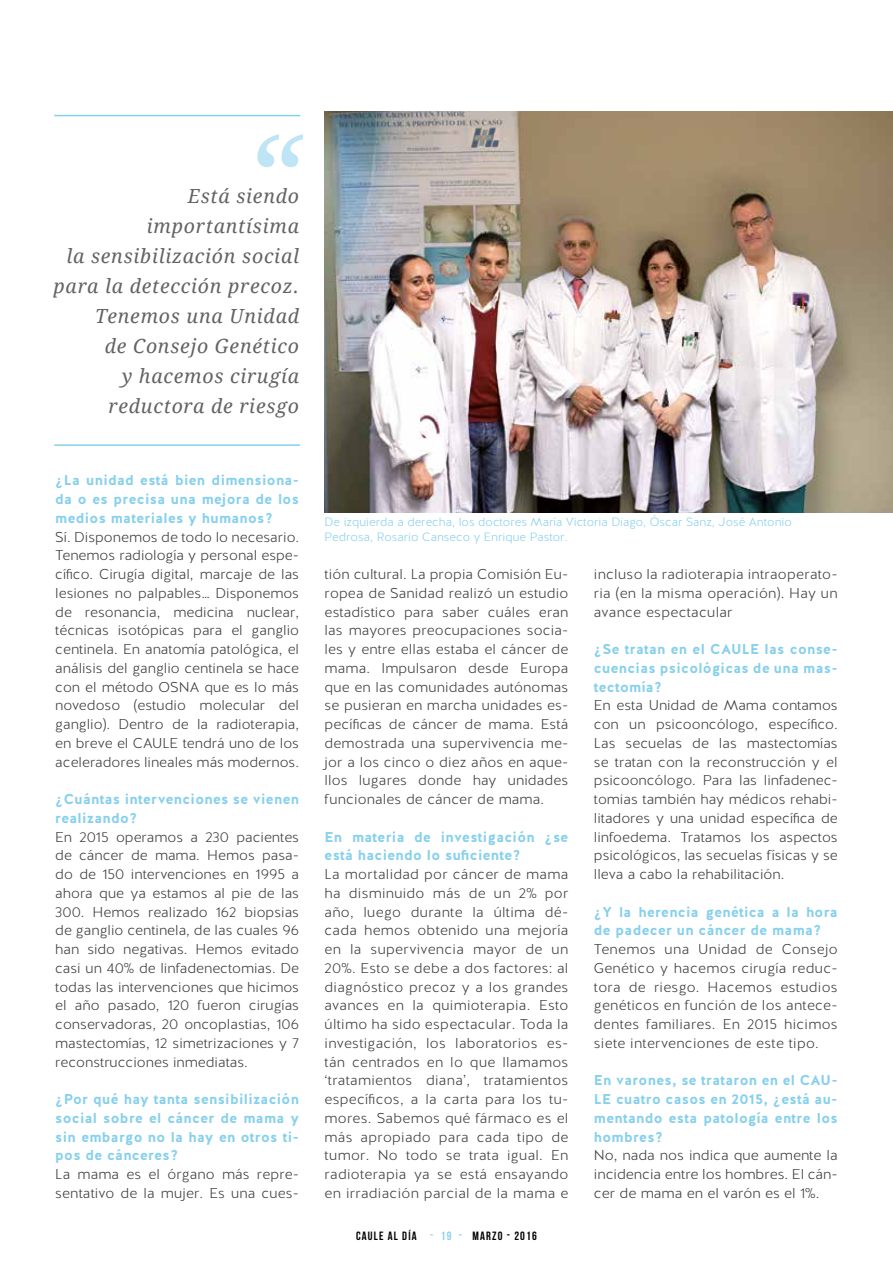
<style>
.page{position:relative;width:893px;height:1263px;background:#fff}
.page>*{position:absolute;margin:0;border:0;box-sizing:border-box;transform-origin:0 0}
.t1{font:italic 120px "Droid Serif";color:#bee4f5}
.t2{font:italic 19.5px/30px "Droid Serif";letter-spacing:.04em;color:#646363;text-align:right}
.t3{font:300 14.25px/18.8px "Halis GR";letter-spacing:.01em;color:#3c3c3b;text-align:justify}
.t4{font:700 14.25px/18.8px "Halis GR";letter-spacing:.02em;color:#86d0ed;text-align:justify}
.t5{font:300 12px/14.4px "Halis GR";color:#86d0ed}
.t6{font:700 12px "Bebas Neue";letter-spacing:.1em;color:#000}
.s1{color:#86d0ed}
</style>
<div class="page">
<hr style="left:54px;top:444px;width:246px;height:2px;background:#86d0ed">
<hr style="left:54px;top:115px;width:246px;height:1px;background:#86d0ed">
<img style="left:325px;top:112px;width:568px;height:400px">
<h1 class="t1" style="left:245px;top:94px;width:55px">“</h1>
<h2 class="t2" style="left:54px;top:181px;width:247px">Está siendo importantísima<br>la sensibilización social para la detección precoz.<br>Tenemos una Unidad<br>de Consejo Genético<br>y hacemos cirugía reductora de riesgo</h2>
<p class="t4" style="left:55px;top:471px;width:245px">¿La unidad está bien dimensiona&shy;da o es precisa una mejora de los medios materiales y humanos?</p>
<p class="t3" style="left:55px;top:528px;width:245px">Sí. Disponemos de todo lo necesario.<br>Tenemos radiología y personal espe&shy;cífico. Cirugía digital, marcaje de las lesiones no palpables… Disponemos de resonancia, medicina nuclear, técnicas isotópicas para el ganglio centinela. En anatomía patológica, el análisis del ganglio centinela se hace con el método OSNA que es lo más novedoso (estudio molecular del ganglio). Dentro de la radioterapia, en breve el CAULE tendrá uno de los aceleradores lineales más modernos.</p>
<p class="t4" style="left:55px;top:790px;width:245px">¿Cuántas intervenciones se vienen realizando?</p>
<p class="t3" style="left:55px;top:828px;width:245px">En 2015 operamos a 230 pacientes de cáncer de mama. Hemos pasa&shy;do de 150 intervenciones en 1995 a ahora que ya estamos al pie de las 300. Hemos realizado 162 biopsias de ganglio centinela, de las cuales 96 han sido negativas. Hemos evitado casi un 40% de linfadenectomias. De todas las intervenciones que hicimos el año pasado, 120 fueron cirugías conservadoras, 20 oncoplastias, 106 mastectomías, 12 simetrizaciones y 7 reconstrucciones inmediatas.</p>
<p class="t4" style="left:55px;top:1090px;width:245px">¿Por qué hay tanta sensibilización social sobre el cáncer de mama y sin embargo no la hay en otros ti&shy;pos de cánceres?</p>
<p class="t3" style="left:55px;top:1165px;width:245px">La mama es el órgano más repre&shy;sentativo de la mujer. Es una cues-</p>
<p class="t5" style="left:325px;top:515px;width:469px">De izquierda a derecha, los doctores María Victoria Diago, Óscar Sanz, José Antonio<br>Pedrosa, Rosario Canseco y Enrique Pastor.</p>
<p class="t3" style="left:325px;top:565px;width:245px">tión cultural. La propia Comisión Eu&shy;ropea de Sanidad realizó un estudio estadístico para saber cuáles eran las mayores preocupaciones socia&shy;les y entre ellas estaba el cáncer de mama. Impulsaron desde Europa que en las comunidades autónomas se pusieran en marcha unidades es&shy;pecíficas de cáncer de mama. Está demostrada una supervivencia me&shy;jor a los cinco o diez años en aque&shy;llos lugares donde hay unidades funcionales de cáncer de mama.</p>
<p class="t4" style="left:325px;top:827px;width:245px">En materia de investigación ¿se está haciendo lo suficiente?</p>
<p class="t3" style="left:325px;top:865px;width:245px">La mortalidad por cáncer de mama ha disminuido más de un 2% por año, luego durante la última dé&shy;cada hemos obtenido una mejoría en la supervivencia mayor de un 20%. Esto se debe a dos factores: al diagnóstico precoz y a los grandes avances en la quimioterapia. Esto último ha sido espectacular. Toda la investigación, los laboratorios es&shy;tán centrados en lo que llamamos ‘tratamientos diana’, tratamientos específicos, a la carta para los tu&shy;mores. Sabemos qué fármaco es el más apropiado para cada tipo de tumor. No todo se trata igual. En radioterapia ya se está ensayando en irradiación parcial de la mama e</p>
<p class="t6" style="left:356px;top:1230px;width:182px">CAULE AL DÍA <span class="s1">- 19 -</span> MARZO - 2016</p>
<p class="t3" style="left:594px;top:565px;width:245px">incluso la radioterapia intraoperato&shy;ria (en la misma operación). Hay un avance espectacular</p>
<p class="t4" style="left:594px;top:640px;width:245px">¿Se tratan en el CAULE las conse&shy;cuencias psicológicas de una mas&shy;tectomía?</p>
<p class="t3" style="left:594px;top:696px;width:245px">En esta Unidad de Mama contamos con un psicooncólogo, específico.<br>Las secuelas de las mastectomías se tratan con la reconstrucción y el psicooncólogo. Para las linfadenec&shy;tomias también hay médicos rehabi&shy;litadores y una unidad específica de linfoedema. Tratamos los aspectos psicológicos, las secuelas físicas y se lleva a cabo la rehabilitación.</p>
<p class="t4" style="left:594px;top:902px;width:245px">¿Y la herencia genética a la hora de padecer un cáncer de mama?</p>
<p class="t3" style="left:594px;top:940px;width:245px">Tenemos una Unidad de Consejo Genético y hacemos cirugía reduc&shy;tora de riesgo. Hacemos estudios genéticos en función de los antece&shy;dentes familiares. En 2015 hicimos siete intervenciones de este tipo.</p>
<p class="t4" style="left:594px;top:1071px;width:245px">En varones, se trataron en el CAU-LE cuatro casos en 2015, ¿está au&shy;mentando esta patología entre los hombres?</p>
<p class="t3" style="left:594px;top:1146px;width:245px">No, nada nos indica que aumente la incidencia entre los hombres. El cán&shy;cer de mama en el varón es el 1%.</p>
</div>
